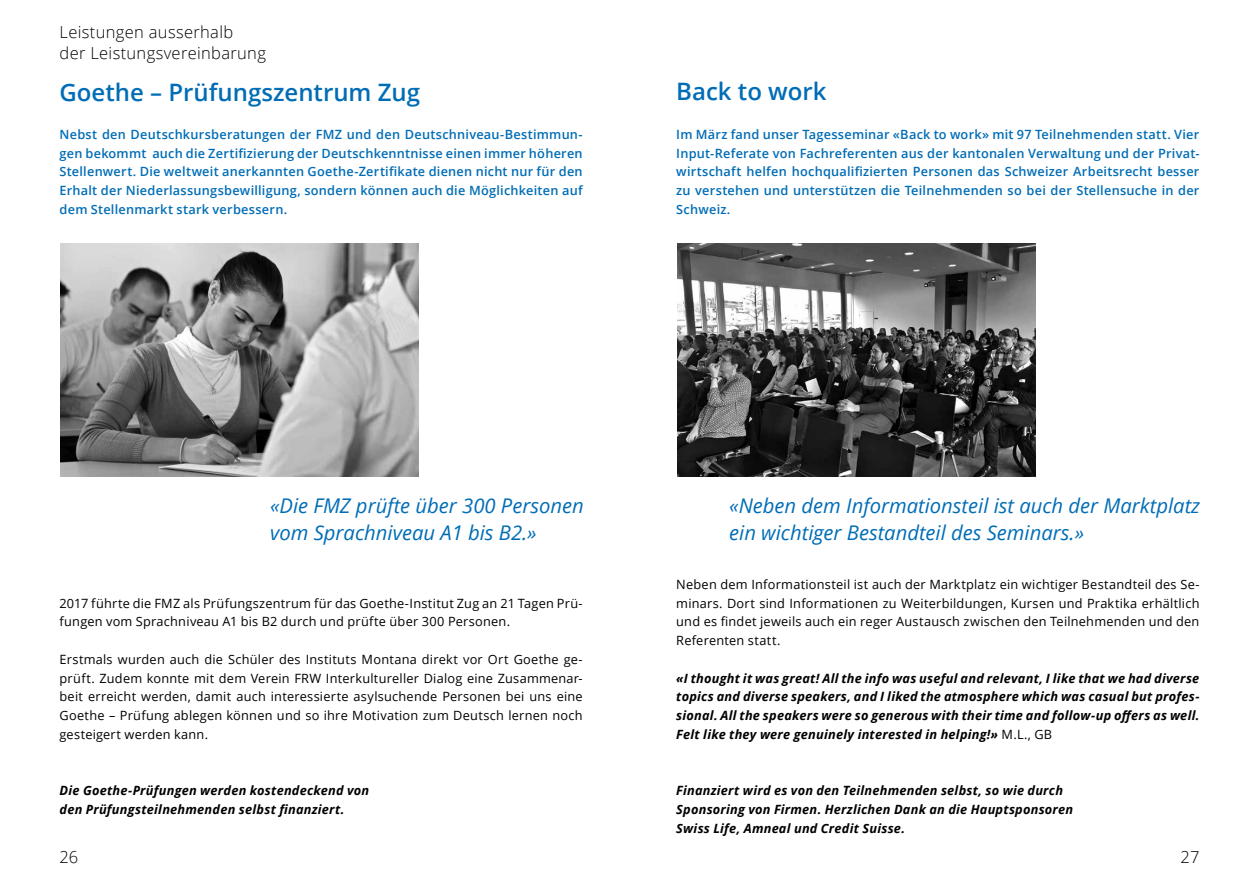
<style>
.page{position:relative;width:1259px;height:893px;background:#fff}
.page>*{position:absolute;margin:0;border:0;box-sizing:border-box;transform-origin:0 0}
.t1{font:600 24px "Open Sans";color:#006db6}
.t2{font:italic 20.25px/27px "Open Sans";color:#006db6}
.t3{font:300 16.5px/21px "Open Sans";letter-spacing:.02em;color:#000}
.t4{font:12.75px/18.8px "Open Sans";letter-spacing:.02em;color:#000;text-align:justify}
.t5{font:600 12.75px/18.8px "Open Sans";letter-spacing:.02em;color:#006db6;text-align:justify}
.t6{font:italic 700 12.75px/18.8px "Open Sans";letter-spacing:.02em;color:#000}
.s1{font-weight:400;font-style:normal}
</style>
<div class="page">
<img style="left:677px;top:243px;width:358px;height:234px">
<img style="left:60px;top:243px;width:359px;height:234px">
<p class="t3" style="left:60px;top:21px;width:208px">Leistungen ausserhalb<br>der Leistungsvereinbarung</p>
<h1 class="t1" style="left:60px;top:76px;width:362px">Goethe – Prüfungszentrum Zug</h1>
<p class="t5" style="left:60px;top:125px;width:525px">Nebst den Deutschkursberatungen der FMZ und den Deutschniveau-Bestimmun&shy;gen bekommt auch die Zertifizierung der Deutschkenntnisse einen immer höheren Stellenwert. Die weltweit anerkannten Goethe-Zertifikate dienen nicht nur für den Erhalt der Niederlassungsbewilligung, sondern können auch die Möglichkeiten auf dem Stellenmarkt stark verbessern.</p>
<h1 class="t1" style="left:676px;top:75px;width:152px">Back to work</h1>
<p class="t5" style="left:676px;top:125px;width:525px">Im März fand unser Tagesseminar «Back to work» mit 97 Teilnehmenden statt. Vier Input-Referate von Fachreferenten aus der kantonalen Verwaltung und der Privat&shy;wirtschaft helfen hochqualifizierten Personen das Schweizer Arbeitsrecht besser zu verstehen und unterstützen die Teilnehmenden so bei der Stellensuche in der Schweiz.</p>
<h2 class="t2" style="left:270px;top:491px;width:315px">«Die FMZ prüfte über 300 Personen vom Sprachniveau A1 bis B2.»</h2>
<p class="t4" style="left:60px;top:593px;width:524px">2017 führte die FMZ als Prüfungszentrum für das Goethe-Institut Zug an 21 Tagen Prü&shy;fungen vom Sprachniveau A1 bis B2 durch und prüfte über 300 Personen.</p>
<p class="t4" style="left:60px;top:649px;width:525px">Erstmals wurden auch die Schüler des Instituts Montana direkt vor Ort Goethe ge&shy;prüft. Zudem konnte mit dem Verein FRW Interkultureller Dialog eine Zusammenar&shy;beit erreicht werden, damit auch interessierte asylsuchende Personen bei uns eine Goethe – Prüfung ablegen können und so ihre Motivation zum Deutsch lernen noch gesteigert werden kann.</p>
<p class="t6" style="left:60px;top:781px;width:311px">Die Goethe-Prüfungen werden kostendeckend von den Prüfungsteilnehmenden selbst finanziert.</p>
<h2 class="t2" style="left:729px;top:491px;width:472px">«Neben dem Informationsteil ist auch der Marktplatz ein wichtiger Bestandteil des Seminars.»</h2>
<p class="t4" style="left:676px;top:574px;width:525px">Neben dem Informationsteil ist auch der Marktplatz ein wichtiger Bestandteil des Se&shy;minars. Dort sind Informationen zu Weiterbildungen, Kursen und Praktika erhältlich und es findet jeweils auch ein reger Austausch zwischen den Teilnehmenden und den Referenten statt.</p>
<p class="t6" style="left:676px;top:668px;width:524px;text-align:justify">«I thought it was great! All the info was useful and relevant, I like that we had diverse topics and diverse speakers, and I liked the atmosphere which was casual but profes&shy;sional. All the speakers were so generous with their time and follow-up offers as well.<br>Felt like they were genuinely interested in helping!» <span class="s1">M.L., GB</span></p>
<p class="t6" style="left:676px;top:781px;width:398px">Finanziert wird es von den Teilnehmenden selbst, so wie durch<br>Sponsoring von Firmen. Herzlichen Dank an die Hauptsponsoren<br>Swiss Life, Amneal und Credit Suisse.</p>
<p class="t3" style="left:60px;top:846px;width:20px">26</p>
<p class="t3" style="left:1180px;top:846px;width:20px">27</p>
</div>
